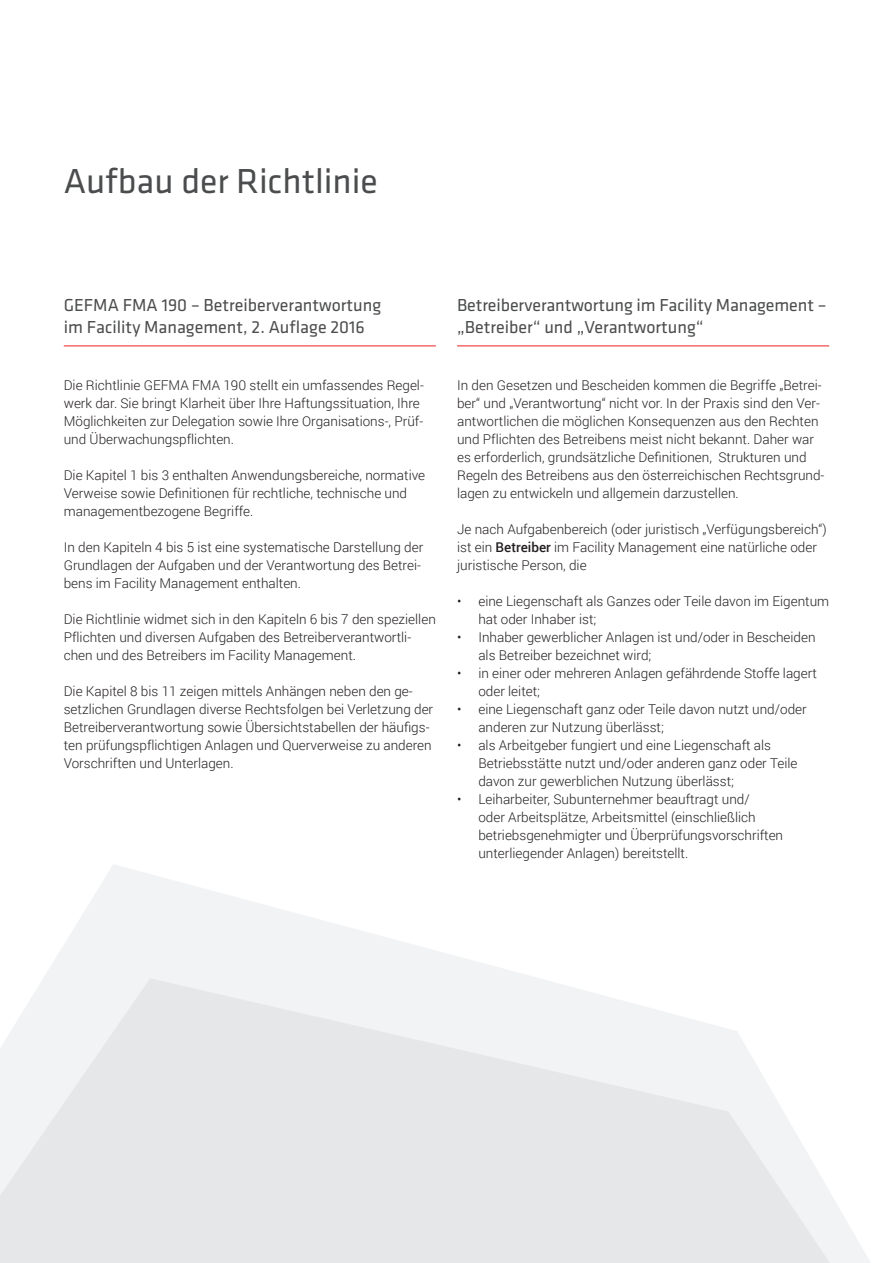
<style>
.page{position:relative;width:893px;height:1263px;background:#fff}
.page>*{position:absolute;margin:0;border:0;box-sizing:border-box;transform-origin:0 0}
.t1{font:36px "Klavika";color:#4b4c4d}
.t2{font:18px/21.6px "Klavika";color:#4b4c4d}
.t3{font:300 13.5px/18px "Roboto";color:#231f20}
.s1{font-weight:500}
</style>
<div class="page">
<svg style="left:44px;top:865px;width:492px;height:113px;fill:#f2f3f4"></svg>
<svg style="left:0;top:978px;width:870px;height:285px;fill:#e5e7e9"></svg>
<hr style="left:64px;top:345px;width:372px;height:1px;background:#ee1d23">
<hr style="left:457px;top:345px;width:372px;height:1px;background:#ee1d23">
<h1 class="t1" style="left:64px;top:157px;width:316px">Aufbau der Richtlinie</h1>
<h2 class="t2" style="left:64px;top:294px;width:319px">GEFMA FMA 190 – Betreiberverantwortung im Facility Management, 2. Auflage 2016</h2>
<p class="t3" style="left:64px;top:376px;width:362px">Die Richtlinie GEFMA FMA 190 stellt ein umfassendes Regel&shy;werk dar. Sie bringt Klarheit über Ihre Haftungssituation, Ihre Möglichkeiten zur Delegation sowie Ihre Organisations-, Prüf&shy;und Überwachungspflichten.</p>
<p class="t3" style="left:64px;top:466px;width:363px">Die Kapitel 1 bis 3 enthalten Anwendungsbereiche, normative<br>Verweise sowie Definitionen für rechtliche, technische und managementbezogene Begriffe.</p>
<p class="t3" style="left:64px;top:538px;width:361px">In den Kapiteln 4 bis 5 ist eine systematische Darstellung der<br>Grundlagen der Aufgaben und der Verantwortung des Betrei&shy;bens im Facility Management enthalten.</p>
<p class="t3" style="left:64px;top:610px;width:374px">Die Richtlinie widmet sich in den Kapiteln 6 bis 7 den speziellen<br>Pflichten und diversen Aufgaben des Betreiberverantwortli&shy;chen und des Betreibers im Facility Management.</p>
<p class="t3" style="left:64px;top:682px;width:371px">Die Kapitel 8 bis 11 zeigen mittels Anhängen neben den ge&shy;setzlichen Grundlagen diverse Rechtsfolgen bei Verletzung der Betreiberverantwortung sowie Übersichtstabellen der häufigs&shy;ten prüfungspflichtigen Anlagen und Querverweise zu anderen Vorschriften und Unterlagen.</p>
<h2 class="t2" style="left:457px;top:294px;width:371px">Betreiberverantwortung im Facility Management – „Betreiber“ und „Verantwortung“</h2>
<p class="t3" style="left:457px;top:376px;width:369px">In den Gesetzen und Bescheiden kommen die Begriffe „Betrei&shy;ber“ und „Verantwortung“ nicht vor. In der Praxis sind den Ver&shy;antwortlichen die möglichen Konsequenzen aus den Rechten und Pflichten des Betreibens meist nicht bekannt. Daher war es erforderlich, grundsätzliche Definitionen, Strukturen und Regeln des Betreibens aus den österreichischen Rechtsgrund&shy;lagen zu entwickeln und allgemein darzustellen.</p>
<p class="t3" style="left:457px;top:520px;width:371px">Je nach Aufgabenbereich (oder juristisch „Verfügungsbereich“) ist ein <span class="s1">Betreiber</span> im Facility Management eine natürliche oder juristische Person, die</p>
<p class="t3" style="left:478px;top:592px;width:352px;text-indent:-21px">• eine Liegenschaft als Ganzes oder Teile davon im Eigentum hat oder Inhaber ist;</p>
<p class="t3" style="left:478px;top:628px;width:339px;text-indent:-21px">• Inhaber gewerblicher Anlagen ist und/oder in Bescheiden als Betreiber bezeichnet wird;</p>
<p class="t3" style="left:478px;top:664px;width:340px;text-indent:-21px">• in einer oder mehreren Anlagen gefährdende Stoffe lagert oder leitet;</p>
<p class="t3" style="left:478px;top:700px;width:330px;text-indent:-21px">• eine Liegenschaft ganz oder Teile davon nutzt und/oder anderen zur Nutzung überlässt;</p>
<p class="t3" style="left:478px;top:736px;width:321px;text-indent:-21px">• als Arbeitgeber fungiert und eine Liegenschaft als<br>Betriebsstätte nutzt und/oder anderen ganz oder Teile davon zur gewerblichen Nutzung überlässt;</p>
<p class="t3" style="left:478px;top:790px;width:306px;text-indent:-21px">• Leiharbeiter, Subunternehmer beauftragt und/<br>oder Arbeitsplätze, Arbeitsmittel (einschließlich betriebsgenehmigter und Überprüfungsvorschriften unterliegender Anlagen) bereitstellt.</p>
</div>
